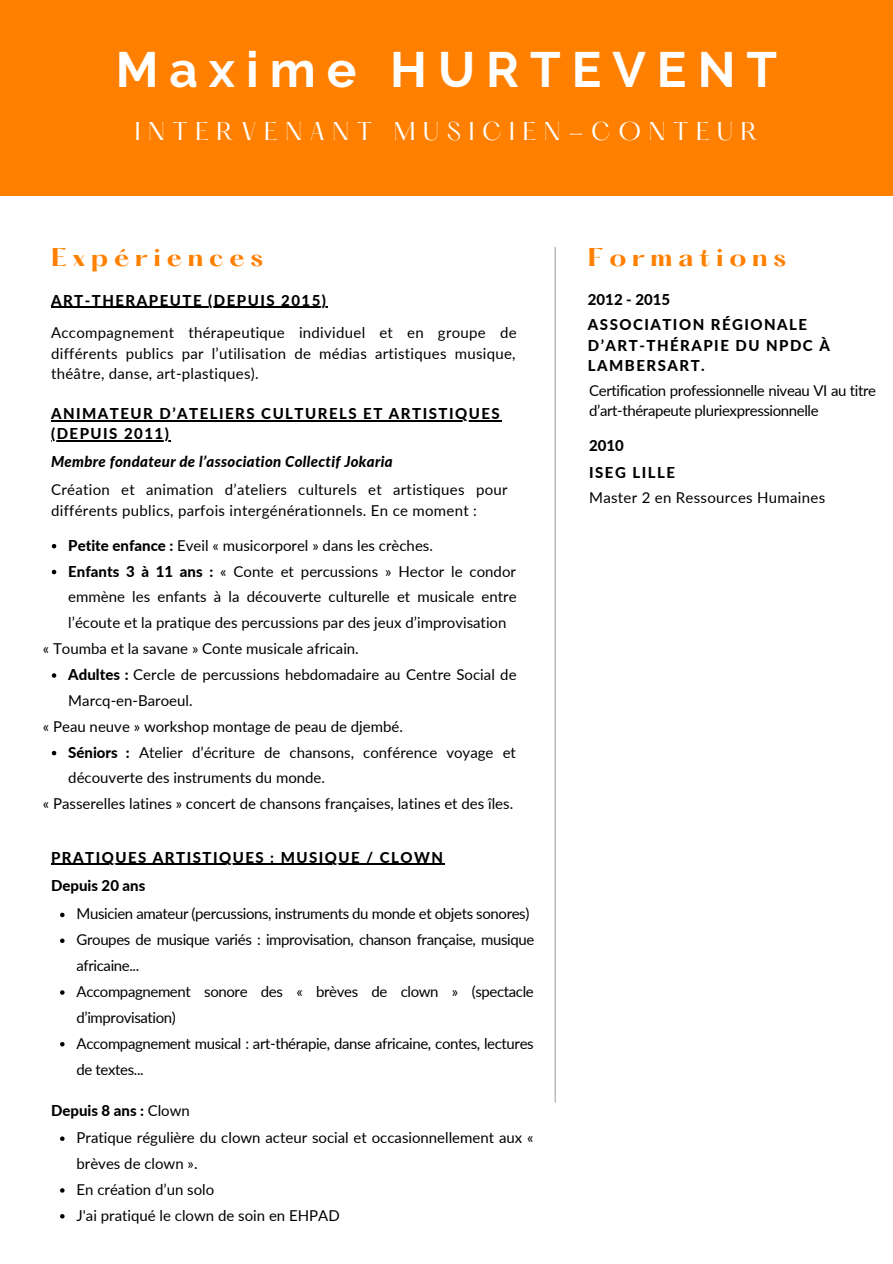
<style>
.page{position:relative;width:893px;height:1264px;background:#fff}
.page>*{position:absolute;margin:0;border:0;box-sizing:border-box;transform-origin:0 0}
.t1{font:700 49.5px "Raleway";letter-spacing:.22em;color:#fff}
.t2{font:22.5px "Hatton";letter-spacing:.345em;color:#fff}
.t3{font:700 22.5px "Hatton";letter-spacing:.255em;color:#ff8000}
.t4{font:15px/25.8px "Lato";color:#000}
.t5{font:15px/25.8px "Lato";letter-spacing:-.025em;color:#000}
.t6{font:800 15px/20.2px "Lato";letter-spacing:.1em;color:#000}
.t7{font:15px/20.2px "Lato";letter-spacing:.02em;color:#000}
.t8{font:italic 800 15px "Lato";letter-spacing:.02em;color:#000}
.t9{font:800 15px "Lato";color:#000}
.s1{font-weight:800}
.s2{font-weight:400}
</style>
<div class="page">
<div style="left:0;top:0;width:892px;height:196px;background:#ff8000"></div>
<svg style="left:52px;top:544px;width:4px;height:4px"></svg>
<svg style="left:52px;top:570px;width:4px;height:4px"></svg>
<svg style="left:52px;top:673px;width:4px;height:4px"></svg>
<svg style="left:52px;top:751px;width:4px;height:4px"></svg>
<hr style="left:51px;top:420px;width:450px;height:1px;background:#000">
<hr style="left:51px;top:440px;width:119px;height:1px;background:#000">
<svg style="left:60px;top:912px;width:5px;height:5px"></svg>
<svg style="left:60px;top:938px;width:5px;height:5px"></svg>
<svg style="left:60px;top:990px;width:5px;height:4px"></svg>
<svg style="left:60px;top:1042px;width:5px;height:4px"></svg>
<hr style="left:554px;top:247px;width:1px;height:855px;background:#a6a6a6">
<hr style="left:51px;top:307px;width:276px;height:1px;background:#000">
<hr style="left:51px;top:864px;width:393px;height:1px;background:#000">
<svg style="left:60px;top:1136px;width:5px;height:4px"></svg>
<svg style="left:60px;top:1188px;width:5px;height:4px"></svg>
<svg style="left:60px;top:1214px;width:5px;height:4px"></svg>
<p class="t1" style="left:116px;top:40px;width:662px">Maxime HURTEVENT</p>
<p class="t2" style="left:135px;top:121px;width:624px">INTERVENANT MUSICIEN-CONTEUR</p>
<p class="t3" style="left:51px;top:247px;width:213px">Expériences</p>
<p class="t6" style="left:51px;top:290px;width:276px">ART-THERAPEUTE (DEPUIS 2015)</p>
<p class="t4" style="left:51px;top:322px;width:467px;line-height:20.2px;text-align:justify">Accompagnement thérapeutique individuel et en groupe de différents publics par l’utilisation de médias artistiques musique, théâtre, danse, art-plastiques).</p>
<p class="t6" style="left:51px;top:403px;width:450px">ANIMATEUR D’ATELIERS CULTURELS ET ARTISTIQUES (DEPUIS 2011)</p>
<p class="t8" style="left:51px;top:452px;width:343px">Membre fondateur de l’association Collectif Jokaria</p>
<p class="t7" style="left:51px;top:479px;width:458px">Création et animation d’ateliers culturels et artistiques pour différents publics, parfois intergénérationnels. En ce moment :</p>
<p class="t4" style="left:68px;top:532px;width:366px"><span class="s1">Petite enfance :</span> Eveil « musicorporel » dans les crèches.</p>
<p class="t4" style="left:68px;top:558px;width:450px;text-align:justify"><span class="s1">Enfants 3 à 11 ans :</span> « Conte et percussions » Hector le condor emmène les enfants à la découverte culturelle et musicale entre l’écoute et la pratique des percussions par des jeux d’improvisation</p>
<p class="t4" style="left:68px;top:661px;width:450px"><span class="s1">Adultes :</span> Cercle de percussions hebdomadaire au Centre Social de<br>Marcq-en-Baroeul.</p>
<p class="t4" style="left:68px;top:739px;width:449px"><span class="s1">Séniors :</span> Atelier d’écriture de chansons, conférence voyage et découverte des instruments du monde.</p>
<p class="t4" style="left:43px;top:635px;width:317px">« Toumba et la savane » Conte musicale africain.</p>
<p class="t4" style="left:43px;top:713px;width:361px">« Peau neuve » workshop montage de peau de djembé.</p>
<p class="t4" style="left:43px;top:790px;width:472px">« Passerelles latines » concert de chansons françaises, latines et des îles.</p>
<p class="t6" style="left:51px;top:846px;width:393px">PRATIQUES ARTISTIQUES : MUSIQUE / CLOWN</p>
<p class="t9" style="left:51px;top:876px;width:96px">Depuis 20 ans</p>
<p class="t5" style="left:77px;top:900px;width:454px">Musicien amateur (percussions, instruments du monde et objets sonores)</p>
<p class="t5" style="left:77px;top:926px;width:459px">Groupes de musique variés : improvisation, chanson française, musique africaine...</p>
<p class="t5" style="left:77px;top:978px;width:458px">Accompagnement sonore des « brèves de clown » (spectacle d’improvisation)</p>
<p class="t5" style="left:77px;top:1030px;width:458px">Accompagnement musical : art-thérapie, danse africaine, contes, lectures de textes...</p>
<p class="t9" style="left:51px;top:1100px;width:140px">Depuis 8 ans : <span class="s2">Clown</span></p>
<p class="t4" style="left:77px;top:1124px;width:458px">Pratique régulière du clown acteur social et occasionnellement aux « brèves de clown ».</p>
<p class="t4" style="left:77px;top:1176px;width:139px">En création d’un solo</p>
<p class="t4" style="left:77px;top:1201px;width:265px">J'ai pratiqué le clown de soin en EHPAD</p>
<p class="t3" style="left:588px;top:247px;width:200px">Formations</p>
<p class="t9" style="left:588px;top:290px;width:84px">2012 - 2015</p>
<p class="t6" style="left:588px;top:314px;width:243px">ASSOCIATION RÉGIONALE<br>D’ART-THÉRAPIE DU NPDC À<br>LAMBERSART.</p>
<p class="t5" style="left:589px;top:380px;width:288px;line-height:20.2px">Certification professionnelle niveau VI au titre d’art-thérapeute pluriexpressionnelle</p>
<p class="t6" style="left:589px;top:435px;width:36px">2010</p>
<p class="t6" style="left:589px;top:462px;width:87px">ISEG LILLE</p>
<p class="t7" style="left:589px;top:487px;width:237px">Master 2 en Ressources Humaines</p>
</div>
